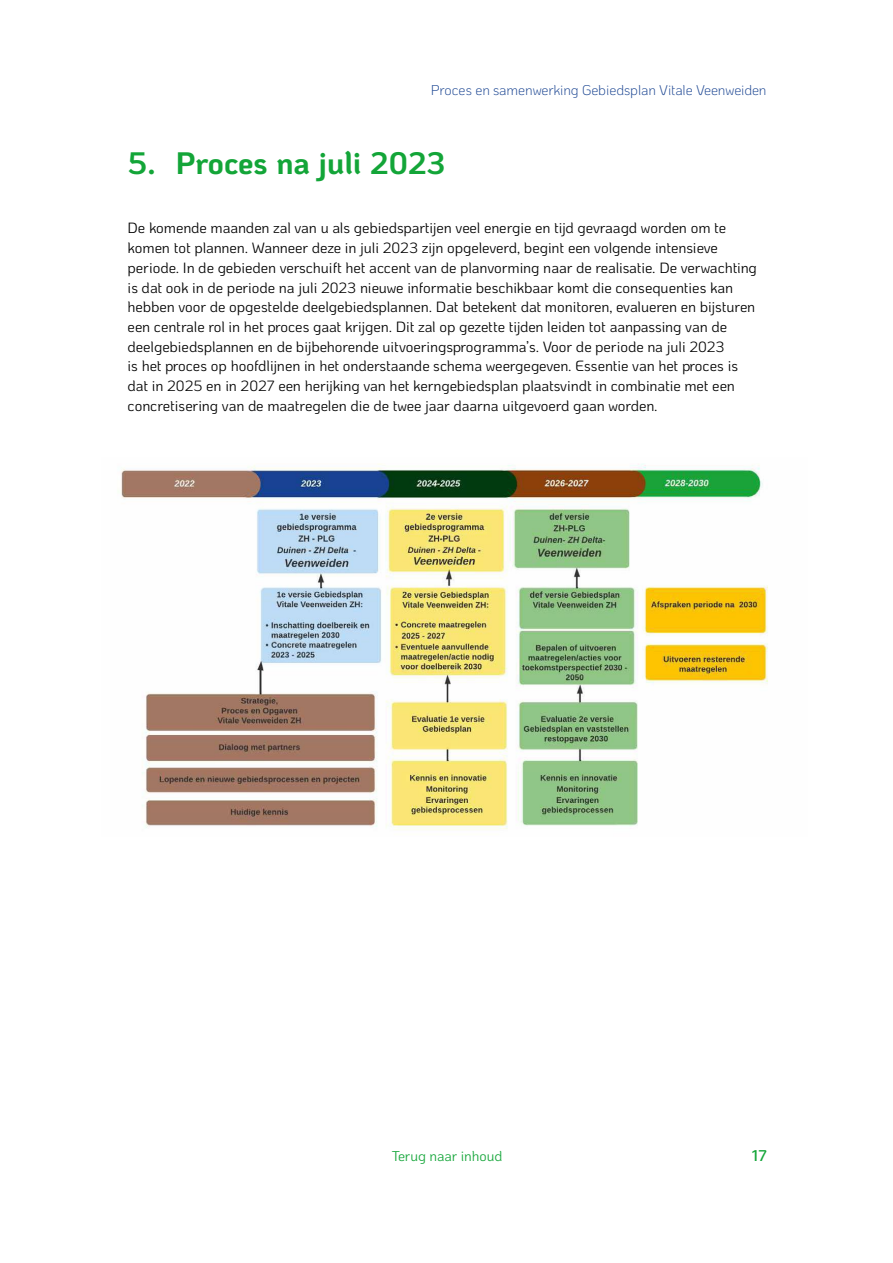
<style>
.page{position:relative;width:893px;height:1263px;background:#fff}
.page>*{position:absolute;margin:0;border:0;box-sizing:border-box;transform-origin:0 0}
.t1{font:700 31.05px "Ko Ho";letter-spacing:-.02em;color:#13a538}
.t2{font:600 15.45px "Ko Ho";color:#13a538}
.t3{font:14.85px/19.6px "Ko Ho";letter-spacing:-.015em;color:#000}
.t4{font:300 14.1px "Ko Ho";letter-spacing:-.02em;color:#174290}
.t5{font:14.1px "Ko Ho";letter-spacing:-.01em;color:#13a538}
</style>
<div class="page">
<img style="left:121px;top:463px;width:647px;height:367px">
<p class="t4" style="left:431px;top:85px;width:337px">Proces en samenwerking Gebiedsplan Vitale Veenweiden</p>
<h1 class="t1" style="left:128px;top:151px;width:319px">5. Proces na juli 2023</h1>
<p class="t3" style="left:128px;top:219px;width:631px">De komende maanden zal van u als gebiedspartijen veel energie en tijd gevraagd worden om te komen tot plannen. Wanneer deze in juli 2023 zijn opgeleverd, begint een volgende intensieve periode. In de gebieden verschuift het accent van de planvorming naar de realisatie. De verwachting is dat ook in de periode na juli 2023 nieuwe informatie beschikbaar komt die consequenties kan hebben voor de opgestelde deelgebiedsplannen. Dat betekent dat monitoren, evalueren en bijsturen een centrale rol in het proces gaat krijgen. Dit zal op gezette tijden leiden tot aanpassing van de deelgebiedsplannen en de bijbehorende uitvoeringsprogramma’s. Voor de periode na juli 2023<br>is het proces op hoofdlijnen in het onderstaande schema weergegeven. Essentie van het proces is dat in 2025 en in 2027 een herijking van het kerngebiedsplan plaatsvindt in combinatie met een concretisering van de maatregelen die de twee jaar daarna uitgevoerd gaan worden.</p>
<p class="t5" style="left:392px;top:1149px;width:112px">Terug naar inhoud</p>
<p class="t2" style="left:752px;top:1148px;width:20px">17</p>
</div>
